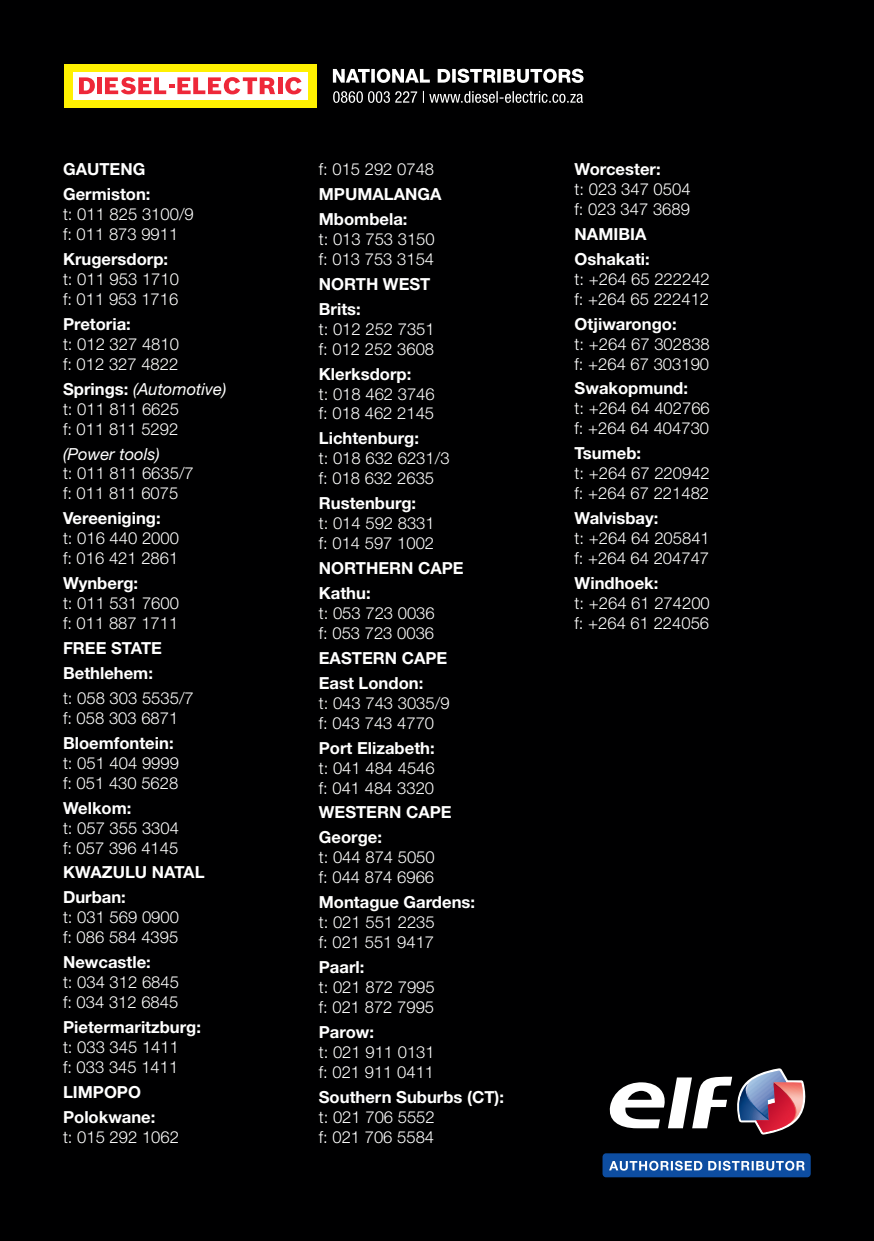
<style>
.page{position:relative;width:874px;height:1241px;background:#fff}
.page>*{position:absolute;margin:0;border:0;box-sizing:border-box;transform-origin:0 0}
.t1{font:300 16.62px/19.9px "Helvetica Neue LT Std";color:#fff}
.t2{font:700 16.62px/24.8px "Helvetica Neue LT Std";color:#fff}
.t3{font:italic 16.62px "Helvetica Neue LT Std";color:#fff}
.s1{font-weight:700}
.s2{font-weight:400;font-style:italic}
</style>
<div class="page">
<div style="left:0;top:0;width:873px;height:1240px;background:#000001"></div>
<div style="left:64px;top:64px;width:252px;height:44px;background:#fff101"></div>
<div style="left:73px;top:72px;width:234px;height:27px;background:#fff"></div>
<svg style="left:79px;top:77px;width:16px;height:17px"></svg>
<div style="left:97px;top:77px;width:5px;height:17px;background:#ee2839"></div>
<svg style="left:105px;top:77px;width:170px;height:17px"></svg>
<hr style="left:278px;top:77px;width:4px;height:17px;background:#ee2839">
<svg style="left:285px;top:77px;width:16px;height:17px"></svg>
<svg style="left:333px;top:69px;width:250px;height:14px"></svg>
<svg style="left:333px;top:91px;width:249px;height:12px"></svg>
<svg style="left:609px;top:1068px;width:197px;height:66px"></svg>
<div style="left:602px;top:1153px;width:208px;height:24px;background:#0d4da1;border-radius:4px"></div>
<svg style="left:609px;top:1160px;width:195px;height:10px"></svg>
<p class="t2" style="left:63px;top:158px;width:89px">GAUTENG<br>Germiston:</p>
<p class="t1" style="left:63px;top:206px;width:132px">t: 011 825 3100/9 f: 011 873 9911</p>
<p class="t2" style="left:63px;top:248px;width:106px">Krugersdorp:</p>
<p class="t1" style="left:63px;top:271px;width:117px">t: 011 953 1710 f: 011 953 1716</p>
<p class="t2" style="left:63px;top:313px;width:69px">Pretoria:</p>
<p class="t1" style="left:63px;top:335px;width:117px">t: 012 327 4810 f: 012 327 4822</p>
<p class="t1" style="left:63px;top:380px;width:165px"><span class="s1">Springs:</span> <span class="s2">(Automotive) </span>t: 011 811 6625<br>f: 011 811 5292</p>
<p class="t3" style="left:63px;top:447px;width:98px">(Power tools)</p>
<p class="t1" style="left:63px;top:465px;width:132px">t: 011 811 6635/7 f: 011 811 6075</p>
<p class="t2" style="left:63px;top:507px;width:99px">Vereeniging:</p>
<p class="t1" style="left:63px;top:530px;width:117px">t: 016 440 2000 f: 016 421 2861</p>
<p class="t2" style="left:63px;top:572px;width:77px">Wynberg:</p>
<p class="t1" style="left:63px;top:595px;width:117px">t: 011 531 7600 f: 011 887 1711</p>
<p class="t2" style="left:63px;top:637px;width:100px">FREE STATE<br>Bethlehem:</p>
<p class="t1" style="left:63px;top:689px;width:132px">t: 058 303 5535/7 f: 058 303 6871</p>
<p class="t2" style="left:63px;top:732px;width:112px">Bloemfontein:</p>
<p class="t1" style="left:63px;top:754px;width:117px">t: 051 404 9999 f: 051 430 5628</p>
<p class="t2" style="left:63px;top:796px;width:70px">Welkom:</p>
<p class="t1" style="left:63px;top:819px;width:117px">t: 057 355 3304 f: 057 396 4145</p>
<p class="t2" style="left:63px;top:861px;width:143px">KWAZULU NATAL<br>Durban:</p>
<p class="t1" style="left:63px;top:909px;width:117px">t: 031 569 0900 f: 086 584 4395</p>
<p class="t2" style="left:63px;top:951px;width:89px">Newcastle:</p>
<p class="t1" style="left:63px;top:973px;width:117px">t: 034 312 6845 f: 034 312 6845</p>
<p class="t2" style="left:63px;top:1016px;width:139px">Pietermaritzburg:</p>
<p class="t1" style="left:63px;top:1038px;width:117px">t: 033 345 1411 f: 033 345 1411</p>
<p class="t2" style="left:63px;top:1081px;width:94px">LIMPOPO<br>Polokwane:</p>
<p class="t1" style="left:63px;top:1128px;width:117px">t: 015 292 1062</p>
<p class="t1" style="left:319px;top:161px;width:117px">f: 015 292 0748</p>
<p class="t2" style="left:319px;top:183px;width:124px">MPUMALANGA<br>Mbombela:</p>
<p class="t1" style="left:319px;top:231px;width:117px">t: 013 753 3150 f: 013 753 3154</p>
<p class="t2" style="left:319px;top:273px;width:113px">NORTH WEST<br>Brits:</p>
<p class="t1" style="left:319px;top:320px;width:117px">t: 012 252 7351 f: 012 252 3608</p>
<p class="t2" style="left:319px;top:363px;width:94px">Klerksdorp:</p>
<p class="t1" style="left:319px;top:385px;width:117px">t: 018 462 3746 f: 018 462 2145</p>
<p class="t2" style="left:319px;top:427px;width:102px">Lichtenburg:</p>
<p class="t1" style="left:319px;top:450px;width:132px">t: 018 632 6231/3 f: 018 632 2635</p>
<p class="t2" style="left:319px;top:492px;width:99px">Rustenburg:</p>
<p class="t1" style="left:319px;top:515px;width:117px">t: 014 592 8331 f: 014 597 1002</p>
<p class="t2" style="left:319px;top:557px;width:146px">NORTHERN CAPE<br>Kathu:</p>
<p class="t1" style="left:319px;top:604px;width:117px">t: 053 723 0036 f: 053 723 0036</p>
<p class="t2" style="left:319px;top:647px;width:130px">EASTERN CAPE<br>East London:</p>
<p class="t1" style="left:319px;top:694px;width:132px">t: 043 743 3035/9 f: 043 743 4770</p>
<p class="t2" style="left:319px;top:736px;width:117px">Port Elizabeth:</p>
<p class="t1" style="left:319px;top:759px;width:117px">t: 041 484 4546 f: 041 484 3320</p>
<p class="t2" style="left:319px;top:801px;width:134px">WESTERN CAPE<br>George:</p>
<p class="t1" style="left:319px;top:849px;width:117px">t: 044 874 5050 f: 044 874 6966</p>
<p class="t2" style="left:319px;top:891px;width:158px">Montague Gardens:</p>
<p class="t1" style="left:319px;top:913px;width:117px">t: 021 551 2235 f: 021 551 9417</p>
<p class="t2" style="left:319px;top:956px;width:47px">Paarl:</p>
<p class="t1" style="left:319px;top:978px;width:117px">t: 021 872 7995 f: 021 872 7995</p>
<p class="t2" style="left:319px;top:1021px;width:57px">Parow:</p>
<p class="t1" style="left:319px;top:1043px;width:117px">t: 021 911 0131 f: 021 911 0411</p>
<p class="t2" style="left:319px;top:1085px;width:187px">Southern Suburbs (CT):</p>
<p class="t1" style="left:319px;top:1108px;width:117px">t: 021 706 5552 f: 021 706 5584</p>
<p class="t2" style="left:574px;top:158px;width:87px">Worcester:</p>
<p class="t1" style="left:574px;top:181px;width:117px">t: 023 347 0504 f: 023 347 3689</p>
<p class="t2" style="left:574px;top:223px;width:77px">NAMIBIA<br>Oshakati:</p>
<p class="t1" style="left:574px;top:270px;width:137px">t: +264 65 222242 f: +264 65 222412</p>
<p class="t2" style="left:574px;top:313px;width:103px">Otjiwarongo:</p>
<p class="t1" style="left:574px;top:335px;width:137px">t: +264 67 302838 f: +264 67 303190</p>
<p class="t2" style="left:574px;top:377px;width:115px">Swakopmund:</p>
<p class="t1" style="left:574px;top:400px;width:137px">t: +264 64 402766 f: +264 64 404730</p>
<p class="t2" style="left:574px;top:442px;width:68px">Tsumeb:</p>
<p class="t1" style="left:574px;top:465px;width:137px">t: +264 67 220942 f: +264 67 221482</p>
<p class="t2" style="left:574px;top:507px;width:85px">Walvisbay:</p>
<p class="t1" style="left:574px;top:530px;width:137px">t: +264 64 205841 f: +264 64 204747</p>
<p class="t2" style="left:574px;top:572px;width:85px">Windhoek:</p>
<p class="t1" style="left:574px;top:594px;width:137px">t: +264 61 274200 f: +264 61 224056</p>
</div>
